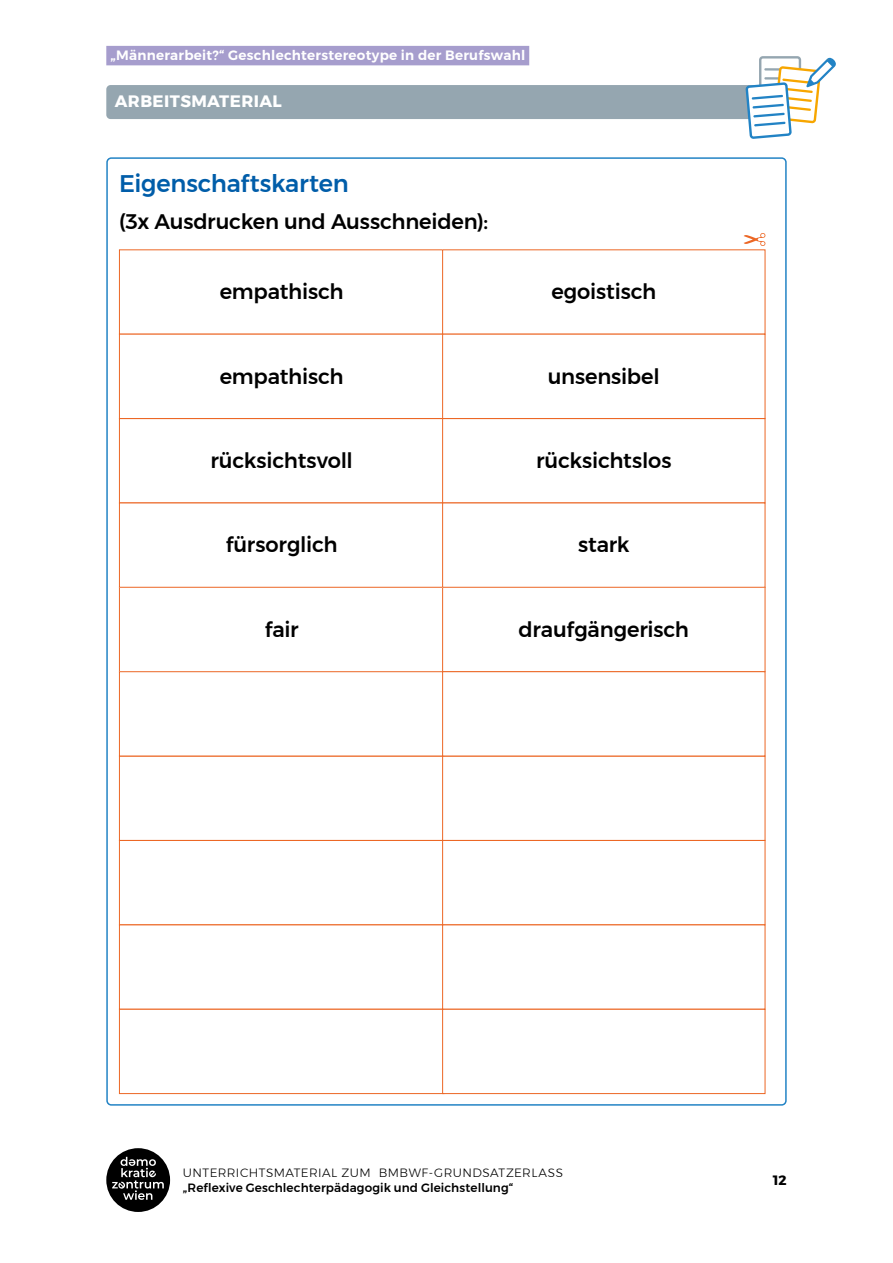
<style>
.page{position:relative;width:893px;height:1263px;background:#fff}
.page>*{position:absolute;margin:0;border:0;box-sizing:border-box;transform-origin:0 0}
.t1{font:500 24px "Montserrat";letter-spacing:-.01em;color:#005da9}
.t2{font:500 21px "Montserrat";letter-spacing:-.01em;color:#000}
.t3{font:700 16.5px "Montserrat";letter-spacing:.025em;color:#fff}
.t4{font:600 13.5px "Montserrat";letter-spacing:.02em;color:#fff}
.t5{font:700 13.5px "Montserrat";color:#000}
.t6{font:500 12px "Montserrat";letter-spacing:.005em;color:#000}
.t7{font:300 12px "Montserrat";letter-spacing:.04em;color:#000}
</style>
<div class="page">
<div style="left:759px;top:56px;width:42px;height:54px;border:2px solid #95a6b0;border-radius:3px"></div>
<div style="left:106px;top:85px;width:681px;height:34px;background:#95a6b0;border-radius:4px"></div>
<div style="left:106px;top:1148px;width:64px;height:64px;background:#000;border-radius:50%"></div>
<svg style="left:112px;top:1157px;width:52px;height:43px"></svg>
<div style="left:106px;top:46px;width:423px;height:19px;background:#a69dcd"></div>
<svg style="left:747px;top:58px;width:89px;height:81px"></svg>
<div style="left:119px;top:418px;width:325px;height:85px;border:1px solid #ec6725"></div>
<div style="left:119px;top:756px;width:325px;height:85px;border:1px solid #ec6725"></div>
<div style="left:119px;top:334px;width:325px;height:85px;border:1px solid #ec6725"></div>
<div style="left:119px;top:671px;width:325px;height:85px;border:1px solid #ec6725"></div>
<div style="left:119px;top:503px;width:325px;height:85px;border:1px solid #ec6725"></div>
<div style="left:119px;top:840px;width:325px;height:85px;background:#fff;border:1px solid #ec6725"></div>
<div style="left:119px;top:924px;width:325px;height:85px;background:#fff;border:1px solid #ec6725"></div>
<div style="left:119px;top:1009px;width:325px;height:85px;background:#fff;border:1px solid #ec6725"></div>
<div style="left:442px;top:418px;width:323px;height:85px;border:1px solid #ec6725"></div>
<div style="left:442px;top:756px;width:323px;height:85px;background:#fff;border:1px solid #ec6725"></div>
<div style="left:442px;top:334px;width:323px;height:85px;border:1px solid #ec6725"></div>
<div style="left:442px;top:671px;width:323px;height:85px;background:#fff;border:1px solid #ec6725"></div>
<div style="left:442px;top:503px;width:323px;height:85px;border:1px solid #ec6725"></div>
<div style="left:442px;top:840px;width:323px;height:85px;background:#fff;border:1px solid #ec6725"></div>
<div style="left:442px;top:924px;width:323px;height:85px;background:#fff;border:1px solid #ec6725"></div>
<div style="left:442px;top:1009px;width:323px;height:85px;background:#fff;border:1px solid #ec6725"></div>
<svg style="left:744px;top:233px;width:21px;height:13px"></svg>
<p class="t4" style="left:111px;top:44px;width:416px">„Männerarbeit?“ Geschlechterstereotype in der Berufswahl</p>
<p class="t3" style="left:115px;top:88px;width:169px">ARBEITSMATERIAL</p>
<p class="t1" style="left:119px;top:164px;width:231px">Eigenschaftskarten</p>
<p class="t2" style="left:119px;top:205px;width:371px">(3x Ausdrucken und Ausschneiden):</p>
<p class="t2" style="left:220px;top:275px;width:125px">empathisch</p>
<p class="t2" style="left:551px;top:275px;width:107px">egoistisch</p>
<p class="t2" style="left:220px;top:360px;width:125px">empathisch</p>
<p class="t2" style="left:548px;top:360px;width:114px">unsensibel</p>
<p class="t2" style="left:211px;top:444px;width:144px">rücksichtsvoll</p>
<p class="t2" style="left:536px;top:444px;width:137px">rücksichtslos</p>
<p class="t2" style="left:226px;top:528px;width:113px">fürsorglich</p>
<p class="t2" style="left:578px;top:528px;width:53px">stark</p>
<p class="t2" style="left:265px;top:613px;width:35px">fair</p>
<p class="t2" style="left:519px;top:613px;width:172px">draufgängerisch</p>
<p class="t7" style="left:183px;top:1163px;width:382px">UNTERRICHTSMATERIAL ZUM BMBWF-GRUNDSATZERLASS</p>
<p class="t6" style="left:183px;top:1178px;width:332px">„Reflexive Geschlechterpädagogik und Gleichstellung“</p>
<p class="t5" style="left:773px;top:1169px;width:15px">12</p>
</div>
